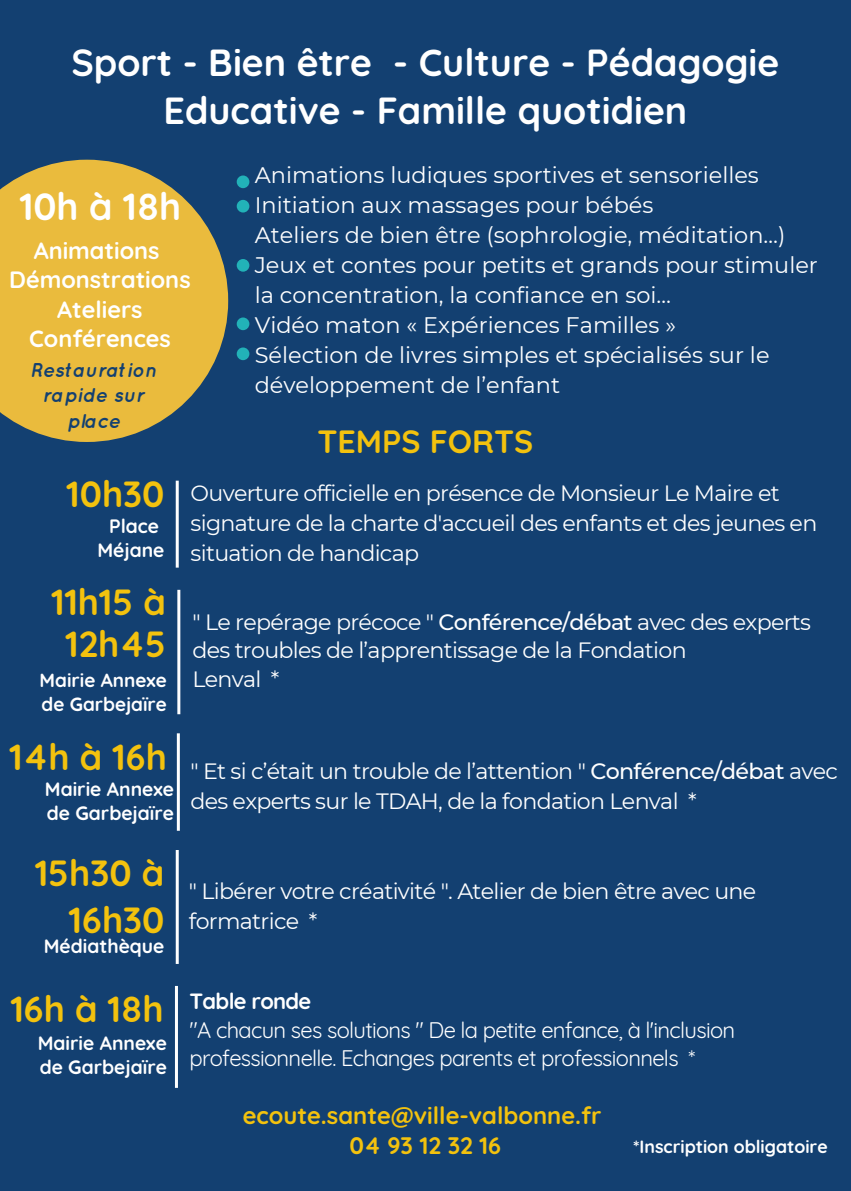
<style>
.page{position:relative;width:851px;height:1191px;background:#fff}
.page>*{position:absolute;margin:0;border:0;box-sizing:border-box;transform-origin:0 0}
.t1{font:700 37.6px/48px "Quicksand";color:#fff;text-align:center}
.t2{font:700 36.2px/46.2px "Quicksand";color:#f3c20e;text-align:right}
.t3{font:700 32px "Quicksand";color:#f3c20e}
.t4{font:700 23.8px/30px "Quicksand";color:#f3c20e;text-align:center}
.t5{font:700 23.6px/29.2px "Quicksand";color:#fff;text-align:center}
.t6{font:22.4px/30px "Montserrat";color:#fff}
.t7{font:22.2px/30px "Montserrat";letter-spacing:-.03em;color:#fff}
.t8{font:22px/28.4px "Quicksand";letter-spacing:-.03em;color:#fff}
.t9{font:italic 700 20px/25.4px "Quicksand";color:#134071;text-align:center}
.t10{font:700 19.4px/24px "Quicksand";color:#fff}
.t11{font:700 19px/24.4px "Quicksand";color:#fff}
.t12{font:700 17.8px "Quicksand";color:#fff}
.s1{font-weight:500}
.s2{font-weight:700;font-size:36.2px;color:#f3c20e}
.s3{font-weight:700}
</style>
<div class="page">
<div style="left:0;top:0;width:850px;height:1190px;background:#134071"></div>
<svg style="left:0;top:160px;width:228px;height:282px;fill:#eabb3d"></svg>
<div style="left:236px;top:176px;width:13px;height:12px;background:#22b2b8;border-radius:50%"></div>
<div style="left:236px;top:200px;width:13px;height:13px;background:#22b2b8;border-radius:50%"></div>
<div style="left:236px;top:259px;width:13px;height:13px;background:#22b2b8;border-radius:50%"></div>
<div style="left:236px;top:318px;width:13px;height:12px;background:#22b2b8;border-radius:50%"></div>
<div style="left:236px;top:348px;width:13px;height:12px;background:#22b2b8;border-radius:50%"></div>
<hr style="left:176px;top:481px;width:3px;height:87px;background:#fff">
<hr style="left:176px;top:850px;width:3px;height:114px;background:#fff">
<hr style="left:177px;top:733px;width:3px;height:98px;background:#fff">
<hr style="left:177px;top:590px;width:3px;height:124px;background:#fff">
<hr style="left:175px;top:986px;width:3px;height:102px;background:#fff">
<h1 class="t1" style="left:71px;top:38px;width:708px">Sport - Bien être - Culture - Pédagogie<br>Educative - Famille quotidien</h1>
<h1 class="t1" style="left:20px;top:182px;width:163px">10h à 18h</h1>
<p class="t5" style="left:9px;top:236px;width:183px">Animations<br>Démonstrations<br>Ateliers<br>Conférences</p>
<p class="t9" style="left:30px;top:357px;width:128px">Restauration rapide sur place</p>
<p class="t6" style="left:254px;top:160px;width:564px">Animations ludiques sportives et sensorielles Initiation aux massages pour bébés<br>Ateliers de bien être (sophrologie, méditation…)<br>Jeux et contes pour petits et grands pour stimuler la concentration, la confiance en soi…<br>Vidéo maton « Expériences Familles »<br>Sélection de livres simples et spécialisés sur le développement de l’enfant</p>
<h3 class="t3" style="left:317px;top:421px;width:217px">TEMPS FORTS</h3>
<h2 class="t2" style="left:66px;top:470px;width:99px">10h30</h2>
<p class="t10" style="left:97px;top:513px;width:69px;text-align:center">Place<br>Méjane</p>
<h2 class="t2" style="left:51px;top:580px;width:116px;line-height:42.4px;text-align:center">11h15 à<br>12h45</h2>
<p class="t11" style="left:40px;top:667px;width:129px">Mairie Annexe de Garbejaïre</p>
<h2 class="t2" style="left:10px;top:733px;width:159px">14h à 16h</h2>
<p class="t10" style="left:45px;top:777px;width:131px">Mairie Annexe de Garbejaïre</p>
<h2 class="t2" style="left:35px;top:850px;width:131px">15h30 à<br>16h30</h2>
<p class="t10" style="left:44px;top:934px;width:122px">Médiathèque</p>
<p class="t7" style="left:190px;top:478px;width:628px">Ouverture officielle en présence de Monsieur Le Maire et signature de la charte d'accueil des enfants et des jeunes en situation de handicap</p>
<p class="t7" style="left:192px;top:608px;width:620px;line-height:28.4px">" Le repérage précoce " <span class="s1">Conférence/débat</span> avec des experts des troubles de l’apprentissage de la Fondation<br>Lenval *</p>
<p class="t7" style="left:190px;top:756px;width:648px">" Et si c’était un trouble de l’attention " <span class="s1">Conférence/débat</span> avec des experts sur le TDAH, de la fondation Lenval *</p>
<p class="t7" style="left:189px;top:877px;width:568px">" Libérer votre créativité ". Atelier de bien être avec une formatrice *</p>
<p class="t8" style="left:189px;top:987px;width:547px;text-indent:-179px"><span class="s2">16h à 18h</span> <span class="s3">Table ronde<br></span>"A chacun ses solutions " De la petite enfance, à l'inclusion professionnelle. Echanges parents et professionnels *</p>
<p class="t10" style="left:38px;top:1031px;width:131px">Mairie Annexe de Garbejaïre</p>
<p class="t4" style="left:243px;top:1100px;width:360px">ecoute.sante@ville-valbonne.fr<br>04 93 12 32 16</p>
<p class="t12" style="left:632px;top:1135px;width:196px">*Inscription obligatoire</p>
</div>
